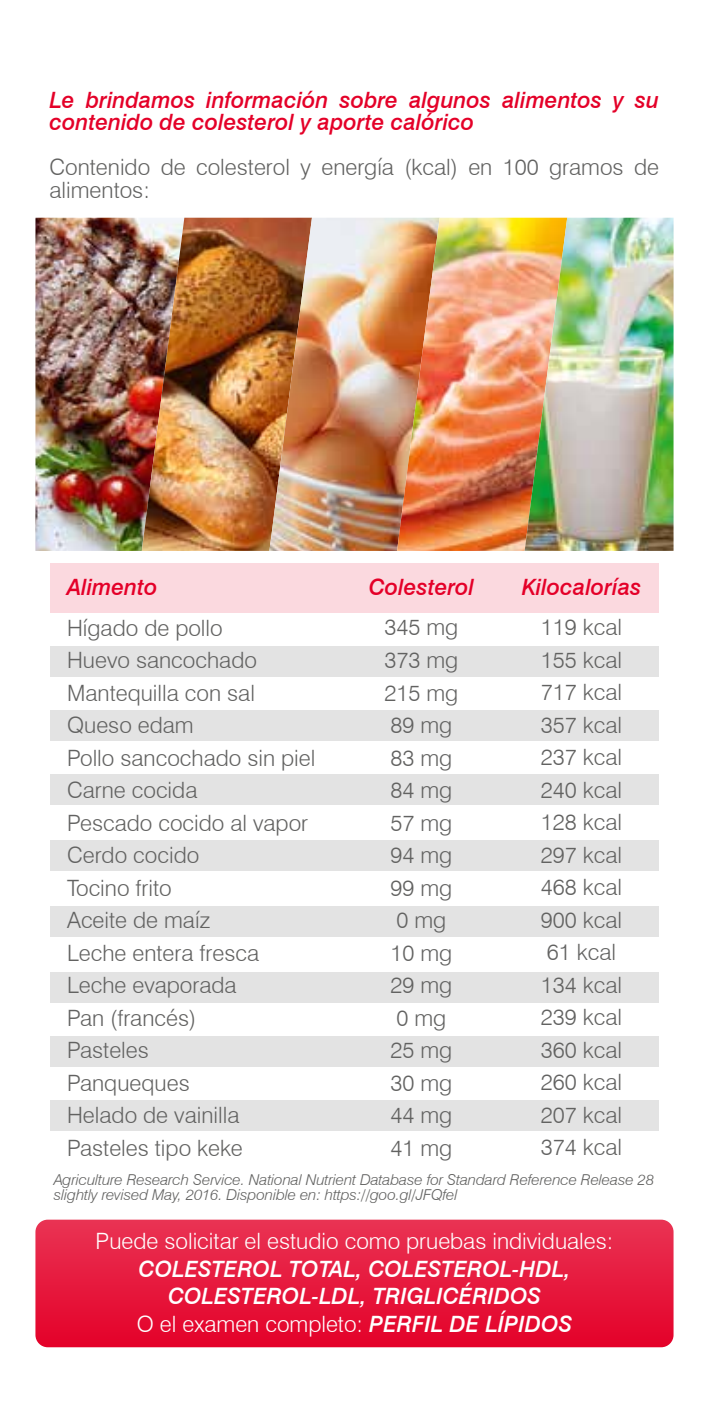
<style>
.page{position:relative;width:709px;height:1418px;background:#fff}
.page>*{position:absolute;margin:0;border:0;box-sizing:border-box;transform-origin:0 0}
.t1{font:300 22.5px/32.5px "Swiss 721 BT";color:#626261}
.t2{font:italic 500 22.5px/22.5px "Swiss 721 BT";color:#e40028}
.t3{font:italic 500 22.5px/27.5px "Swiss 721 BT";color:#fff;text-align:center}
.t4{font:300 22.5px "Swiss 721 BT";color:#fff}
.t5{font:italic 300 15px/15px "Swiss 721 BT";letter-spacing:-.01em;color:#626261;scale:1.04 1}
.s1{font-weight:300;font-style:normal}
</style>
<div class="page">
<svg style="left:35px;top:1219px;width:638px;height:128px;background:#e61b3f"></svg>
<img style="left:35px;top:218px;width:107px;height:333px">
<img style="left:142px;top:218px;width:127px;height:333px">
<img style="left:269px;top:218px;width:128px;height:333px">
<img style="left:397px;top:218px;width:127px;height:333px">
<img style="left:524px;top:218px;width:149px;height:333px">
<div style="left:50px;top:646px;width:608px;height:30px;background:#e3e3e3"></div>
<div style="left:50px;top:562px;width:608px;height:50px;background:#fbd9df"></div>
<div style="left:50px;top:775px;width:608px;height:30px;background:#e3e3e3"></div>
<div style="left:50px;top:710px;width:608px;height:30px;background:#e3e3e3"></div>
<div style="left:50px;top:905px;width:608px;height:31px;background:#e3e3e3"></div>
<div style="left:50px;top:840px;width:608px;height:30px;background:#e3e3e3"></div>
<div style="left:50px;top:1036px;width:608px;height:30px;background:#e3e3e3"></div>
<div style="left:50px;top:1100px;width:608px;height:30px;background:#e3e3e3"></div>
<div style="left:50px;top:972px;width:608px;height:30px;background:#e3e3e3"></div>
<p class="t2" style="left:49px;top:88px;width:611px">Le brindamos información sobre algunos alimentos y su contenido de colesterol y aporte calórico</p>
<p class="t1" style="left:49px;top:156px;width:611px;line-height:22.5px">Contenido de colesterol y energía (kcal) en 100 gramos de alimentos:</p>
<p class="t2" style="left:67px;top:576px;width:92px">Alimento</p>
<p class="t2" style="left:369px;top:576px;width:107px">Colesterol</p>
<p class="t2" style="left:521px;top:576px;width:121px">Kilocalorías</p>
<p class="t1" style="left:67px;top:611px;width:250px">Hígado de pollo<br>Huevo sancochado<br>Mantequilla con sal<br>Queso edam<br>Pollo sancochado sin piel<br>Carne cocida<br>Pescado cocido al vapor<br>Cerdo cocido<br>Tocino frito<br>Aceite de maíz<br>Leche entera fresca<br>Leche evaporada<br>Pan (francés)<br>Pasteles<br>Panqueques<br>Helado de vainilla<br>Pasteles tipo keke</p>
<p class="t1" style="left:384px;top:611px;width:75px;text-align:center">345 mg<br>373 mg<br>215 mg<br>89 mg<br>83 mg<br>84 mg<br>57 mg<br>94 mg<br>99 mg<br>0 mg<br>10 mg<br>29 mg<br>0 mg<br>25 mg<br>30 mg<br>44 mg<br>41 mg</p>
<p class="t1" style="left:541px;top:611px;width:83px">119 kcal<br>155 kcal<br>717 kcal<br>357 kcal<br>237 kcal<br>240 kcal<br>128 kcal<br>297 kcal<br>468 kcal<br>900 kcal<br>61 kcal<br>134 kcal<br>239 kcal<br>360 kcal<br>260 kcal<br>207 kcal<br>374 kcal</p>
<p class="t5" style="left:54px;top:1172px;width:578px">Agriculture Research Service. National Nutrient Database for Standard Reference Release 28 slightly revised May, 2016. Disponible en: https://goo.gl/JFQfel</p>
<p class="t4" style="left:95px;top:1227px;width:519px">Puede solicitar el estudio como pruebas individuales:</p>
<p class="t3" style="left:137px;top:1254px;width:436px">COLESTEROL TOTAL, COLESTEROL-HDL,<br>COLESTEROL-LDL, TRIGLICÉRIDOS<br><span class="s1">O el examen completo:</span> PERFIL DE LÍPIDOS</p>
</div>
